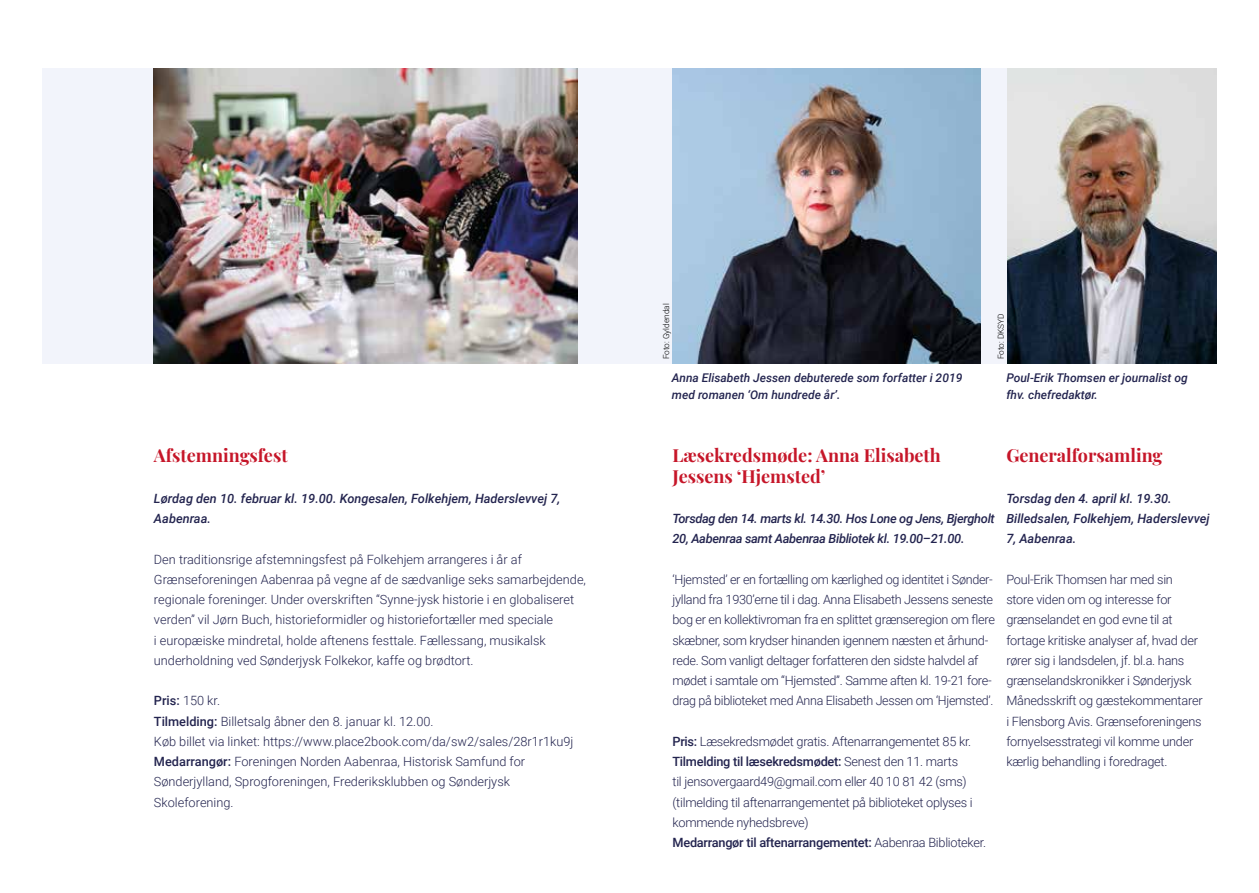
<style>
.page{position:relative;width:1259px;height:893px;background:#fff}
.page>*{position:absolute;margin:0;border:0;box-sizing:border-box;transform-origin:0 0}
.t1{font:700 18px/20.2px "Playfair Display";color:#c61629}
.t2{font:300 12.75px/20.2px "Roboto";letter-spacing:-.02em;color:#23244f}
.t3{font:300 12.75px/20.2px "Roboto";color:#23244f}
.t4{font:italic 500 12.75px/20.2px "Roboto";color:#23244f}
.t5{font:italic 500 12.75px/20.2px "Roboto";letter-spacing:-.025em;color:#23244f}
.t6{font:italic 500 12px/16.5px "Roboto";color:#23244f}
.t7{font:300 8.25px "Roboto";color:#000}
.s1{font-weight:500}
</style>
<div class="page">
<div style="left:43px;top:68px;width:1173px;height:296px;background:#f2f4fb"></div>
<img style="left:154px;top:68px;width:423px;height:296px">
<img style="left:1007px;top:68px;width:209px;height:296px">
<img style="left:673px;top:68px;width:307px;height:296px">
<h1 class="t1" style="left:154px;top:444px;width:135px">Afstemningsfest</h1>
<p class="t4" style="left:154px;top:488px;width:408px">Lørdag den 10. februar kl. 19.00. Kongesalen, Folkehjem, Haderslevvej 7,<br>Aabenraa.</p>
<p class="t3" style="left:154px;top:549px;width:433px">Den traditionsrige afstemningsfest på Folkehjem arrangeres i år af Grænseforeningen Aabenraa på vegne af de sædvanlige seks samarbejdende, regionale foreninger. Under overskriften “Synne-jysk historie i en globaliseret verden” vil Jørn Buch, historieformidler og historiefortæller med speciale<br>i europæiske mindretal, holde aftenens festtale. Fællessang, musikalsk underholdning ved Sønderjysk Folkekor, kaffe og brødtort.</p>
<p class="t3" style="left:154px;top:690px;width:421px"><span class="s1">Pris:</span> 150 kr.<br><span class="s1">Tilmelding:</span> Billetsalg åbner den 8. januar kl. 12.00.<br>Køb billet via linket: https://www.place2book.com/da/sw2/sales/28r1r1ku9j <span class="s1">Medarrangør:</span> Foreningen Norden Aabenraa, Historisk Samfund for Sønderjylland, Sprogforeningen, Frederiksklubben og Sønderjysk Skoleforening.</p>
<p class="t7" style="left:660px;top:359px;width:57px;rotate:-90deg">Foto: Gyldendal</p>
<p class="t6" style="left:672px;top:369px;width:292px">Anna Elisabeth Jessen debuterede som forfatter i 2019 med romanen ‘Om hundrede år’.</p>
<p class="t7" style="left:995px;top:359px;width:47px;rotate:-90deg">Foto: DKSYD</p>
<p class="t6" style="left:1006px;top:369px;width:183px">Poul-Erik Thomsen er journalist og fhv. chefredaktør.</p>
<h1 class="t1" style="left:672px;top:444px;width:270px">Læsekredsmøde: Anna Elisabeth<br>Jessens ‘Hjemsted’</h1>
<p class="t5" style="left:672px;top:508px;width:324px">Torsdag den 14. marts kl. 14.30. Hos Lone og Jens, Bjergholt<br>20, Aabenraa samt Aabenraa Bibliotek kl. 19.00–21.00.</p>
<p class="t2" style="left:672px;top:569px;width:324px">‘Hjemsted’ er en fortælling om kærlighed og identitet i Sønder&shy;jylland fra 1930’erne til i dag. Anna Elisabeth Jessens seneste bog er en kollektivroman fra en splittet grænseregion om flere skæbner, som krydser hinanden igennem næsten et århund&shy;rede. Som vanligt deltager forfatteren den sidste halvdel af mødet i samtale om “Hjemsted”. Samme aften kl. 19-21 fore&shy;drag på biblioteket med Anna Elisabeth Jessen om ‘Hjemsted’.</p>
<p class="t2" style="left:672px;top:731px;width:315px"><span class="s1">Pris:</span> Læsekredsmødet gratis. Aftenarrangementet 85 kr.<br><span class="s1">Tilmelding til læsekredsmødet:</span> Senest den 11. marts<br>til jensovergaard49@gmail.com eller 40 10 81 42 (sms) (tilmelding til aftenarrangementet på biblioteket oplyses i kommende nyhedsbreve)<br><span class="s1">Medarrangør til aftenarrangementet:</span> Aabenraa Biblioteker.</p>
<h1 class="t1" style="left:1006px;top:444px;width:158px">Generalforsamling</h1>
<p class="t4" style="left:1006px;top:488px;width:205px">Torsdag den 4. april kl. 19.30.<br>Billedsalen, Folkehjem, Haderslevvej<br>7, Aabenraa.</p>
<p class="t2" style="left:1006px;top:569px;width:198px">Poul-Erik Thomsen har med sin store viden om og interesse for grænselandet en god evne til at fortage kritiske analyser af, hvad der rører sig i landsdelen, jf. bl.a. hans grænselandskronikker i Sønderjysk Månedsskrift og gæstekommentarer i Flensborg Avis. Grænseforeningens fornyelsesstrategi vil komme under kærlig behandling i foredraget.</p>
</div>
